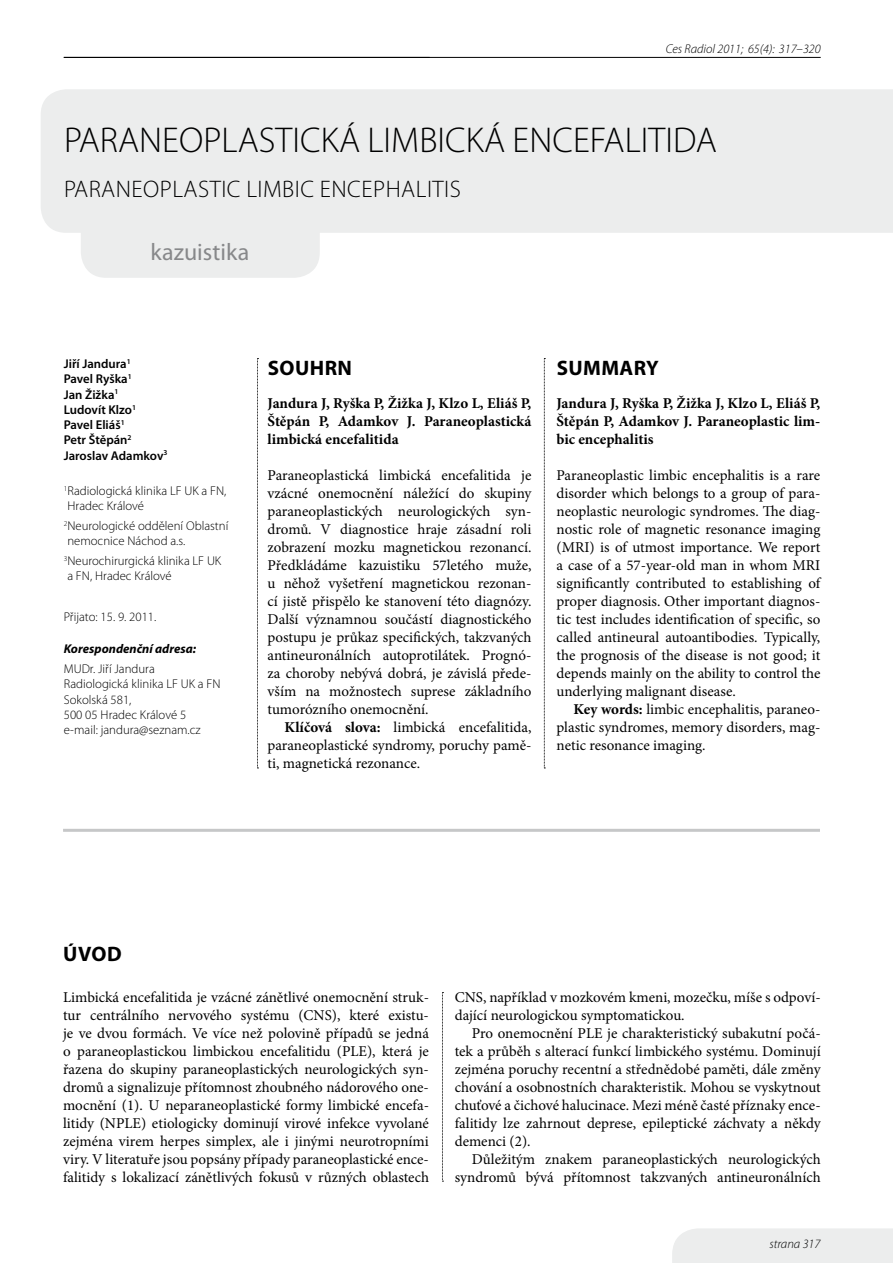
<style>
.page{position:relative;width:893px;height:1263px;background:#fff}
.page>*{position:absolute;margin:0;border:0;box-sizing:border-box;transform-origin:0 0}
.t1{font:300 36px "Myriad Pro";color:#000}
.t2{font:300 24px "Myriad Pro";letter-spacing:.02em;color:#000}
.t3{font:24px "Myriad Pro";color:#87888a}
.t4{font:700 21px "Myriad Pro";letter-spacing:.02em;color:#000}
.t5{font:15px/18px "Minion Pro";letter-spacing:-.005em;color:#000;text-align:justify}
.t6{font:700 15px/18px "Minion Pro";color:#000;text-align:justify}
.t7{font:300 12.75px/15.3px "Myriad Pro";color:#000}
.t8{font:600 12.75px/15.3px "Myriad Pro";color:#000}
.t9{font:italic 300 12.75px "Myriad Pro";color:#000}
.t10{font:italic 700 12.75px "Myriad Pro";color:#000}
.s1{font-weight:700}
</style>
<div class="page">
<hr style="left:64px;top:57px;width:757px;height:1px;background:#000">
<div style="left:672px;top:1228px;width:221px;height:35px;background:#eceded"></div>
<div style="left:81px;top:186px;width:239px;height:92px;background:#eceded;border-radius:26px"></div>
<div style="left:41px;top:89px;width:852px;height:144px;background:#eceded"></div>
<svg style="left:544px;top:358px;width:1px;height:411px"></svg>
<svg style="left:257px;top:358px;width:1px;height:411px"></svg>
<hr style="left:63px;top:829px;width:757px;height:3px;background:#c6c7c8">
<svg style="left:442px;top:992px;width:1px;height:190px"></svg>
<p class="t9" style="left:666px;top:42px;width:157px">Ces Radiol 2011; 65(4): 317–320</p>
<h1 class="t1" style="left:64px;top:120px;width:654px">PARANEOPLASTICKÁ LIMBICKÁ ENCEFALITIDA</h1>
<h2 class="t2" style="left:64px;top:175px;width:398px">PARANEOPLASTIC LIMBIC ENCEPHALITIS</h2>
<h2 class="t3" style="left:151px;top:238px;width:100px">kazuistika</h2>
<p class="t8" style="left:64px;top:356px;width:105px">Jiří Jandura<sup>1<br></sup>Pavel Ryška<sup>1<br></sup>Jan Žižka<sup>1<br></sup>Ludovít Klzo<sup>1<br></sup>Pavel Eliáš<sup>1<br></sup>Petr Štěpán<sup>2<br></sup>Jaroslav Adamkov<sup>3</sup></p>
<p class="t7" style="left:64px;top:483px;width:164px"><sup>1</sup>Radiologická klinika LF UK a FN,<br>Hradec Králové</p>
<p class="t7" style="left:64px;top:518px;width:166px"><sup>2</sup>Neurologické oddělení Oblastní nemocnice Náchod a.s.</p>
<p class="t7" style="left:64px;top:553px;width:159px"><sup>3</sup>Neurochirurgická klinika LF UK a FN, Hradec Králové</p>
<p class="t7" style="left:64px;top:609px;width:94px">Přijato: 15. 9. 2011.</p>
<p class="t10" style="left:64px;top:641px;width:134px">Korespondenční adresa:</p>
<p class="t7" style="left:64px;top:661px;width:158px">MUDr. Jiří Jandura<br>Radiologická klinika LF UK a FN<br>Sokolská 581,<br>500 05 Hradec Králové 5 e-mail: jandura@seznam.cz</p>
<h3 class="t4" style="left:268px;top:354px;width:86px">SOUHRN</h3>
<p class="t6" style="left:268px;top:394px;width:265px">Jandura J, Ryška P, Žižka J, Klzo L, Eliáš P, Štěpán P, Adamkov J. Paraneoplastická limbická encefalitida</p>
<p class="t5" style="left:268px;top:466px;width:265px">Paraneoplastická limbická encefalitida je vzácné onemocnění náležící do skupiny paraneoplastických neurologických syn&shy;dromů. V diagnostice hraje zásadní roli zobrazení mozku magnetickou rezonancí.<br>Předkládáme kazuistiku 57letého muže, u něhož vyšetření magnetickou rezonan&shy;cí jistě přispělo ke stanovení této diagnózy.<br>Další významnou součástí diagnostického postupu je průkaz specifických, takzvaných antineuronálních autoprotilátek. Prognó&shy;za choroby nebývá dobrá, je závislá přede&shy;vším na možnostech suprese základního tumorózního onemocnění.</p>
<p class="t5" style="left:268px;top:718px;width:265px;text-indent:17px"><span class="s1">Klíčová slova:</span> limbická encefalitida, paraneoplastické syndromy, poruchy pamě&shy;ti, magnetická rezonance.</p>
<h3 class="t4" style="left:557px;top:354px;width:104px">SUMMARY</h3>
<p class="t6" style="left:556px;top:394px;width:265px">Jandura J, Ryška P, Žižka J, Klzo L, Eliáš P, Štěpán P, Adamkov J. Paraneoplastic lim&shy;bic encephalitis</p>
<p class="t5" style="left:556px;top:466px;width:265px">Paraneoplastic limbic encephalitis is a rare disorder which belongs to a group of para&shy;neoplastic neurologic syndromes. The diag&shy;nostic role of magnetic resonance imaging (MRI) is of utmost importance. We report a case of a 57-year-old man in whom MRI significantly contributed to establishing of proper diagnosis. Other important diagnos&shy;tic test includes identification of specific, so called antineural autoantibodies. Typically, the prognosis of the disease is not good; it depends mainly on the ability to control the underlying malignant disease.</p>
<p class="t5" style="left:556px;top:700px;width:265px;text-indent:17px"><span class="s1">Key words:</span> limbic encephalitis, paraneo&shy;plastic syndromes, memory disorders, mag&shy;netic resonance imaging.</p>
<h3 class="t4" style="left:63px;top:940px;width:60px">ÚVOD</h3>
<p class="t5" style="left:63px;top:988px;width:367px">Limbická encefalitida je vzácné zánětlivé onemocnění struk&shy;tur centrálního nervového systému (CNS), které existu&shy;je ve dvou formách. Ve více než polovině případů se jedná o paraneoplastickou limbickou encefalitidu (PLE), která je řazena do skupiny paraneoplastických neurologických syn&shy;dromů a signalizuje přítomnost zhoubného nádorového one&shy;mocnění (1). U neparaneoplastické formy limbické encefa&shy;litidy (NPLE) etiologicky dominují virové infekce vyvolané zejména virem herpes simplex, ale i jinými neurotropními viry. V literatuře jsou popsány případy paraneoplastické ence&shy;falitidy s lokalizací zánětlivých fokusů v různých oblastech</p>
<p class="t5" style="left:455px;top:988px;width:367px">CNS, například v mozkovém kmeni, mozečku, míše s odpoví&shy;dající neurologickou symptomatickou.</p>
<p class="t5" style="left:455px;top:1024px;width:367px;text-indent:17px">Pro onemocnění PLE je charakteristický subakutní počá&shy;tek a průběh s alterací funkcí limbického systému. Dominují zejména poruchy recentní a střednědobé paměti, dále změny chování a osobnostních charakteristik. Mohou se vyskytnout chuťové a čichové halucinace. Mezi méně časté příznaky ence&shy;falitidy lze zahrnout deprese, epileptické záchvaty a někdy demenci (2).</p>
<p class="t5" style="left:455px;top:1150px;width:367px;text-align:right">Důležitým znakem paraneoplastických neurologických syndromů bývá přítomnost takzvaných antineuronálních</p>
<p class="t9" style="left:770px;top:1237px;width:52px">strana 317</p>
</div>
